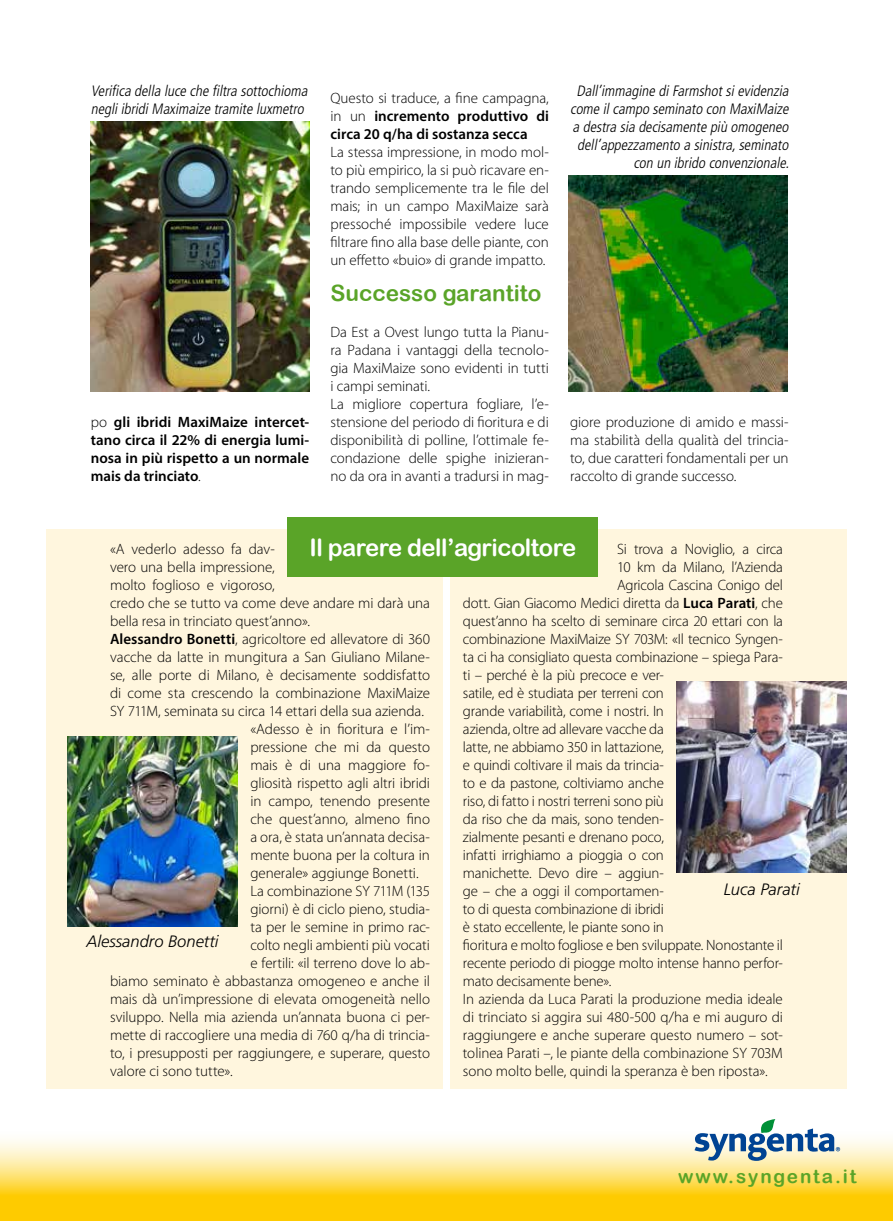
<style>
.page{position:relative;width:893px;height:1221px;background:#fff}
.page>*{position:absolute;margin:0;border:0;box-sizing:border-box;transform-origin:0 0}
.t1{font:24px "Arial Rounded MT Bold";letter-spacing:-.02em;color:#fff}
.t2{font:22.5px "Arial Rounded MT Bold";color:#5aa428}
.t3{font:18.9px "Arial Rounded MT Bold";letter-spacing:.1em;color:#5aa428}
.t4{font:italic 300 16.5px "Frutiger LT Std";color:#000}
.t5{font:300 15px/18px "Myriad Pro";letter-spacing:-.005em;color:#000;text-align:justify}
.t6{font:italic 300 condensed 15px/18px "Frutiger LT Std";color:#000}
.t7{font:600 15px/18px "Myriad Pro";color:#000;text-align:justify}
.s1{font-weight:300}
.s2{font-weight:600}
</style>
<div class="page">
<svg style="left:0;top:1088px;width:893px;height:132px"></svg>
<svg style="left:694px;top:1118px;width:146px;height:42px"></svg>
<div style="left:46px;top:529px;width:397px;height:559px;background:#fff6de"></div>
<div style="left:450px;top:529px;width:397px;height:559px;background:#fff6de"></div>
<div style="left:288px;top:517px;width:310px;height:60px;background:#5aa428"></div>
<img style="left:677px;top:682px;width:170px;height:190px">
<img style="left:68px;top:736px;width:170px;height:190px">
<img style="left:91px;top:121px;width:218px;height:270px">
<img style="left:569px;top:175px;width:218px;height:216px">
<p class="t6" style="left:91px;top:82px;width:221px">Verifica della luce che filtra sottochioma negliibridiMaximaize tramite luxmetro</p>
<p class="t6" style="left:570px;top:82px;width:223px;text-align:right">Dall’immagine diFarmshotsievidenzia come ilcampo seminato con MaxiMaize a destra sia decisamente più omogeneo dell’appezzamento a sinistra,seminato con un ibrido convenzionale.</p>
<p class="t7" style="left:330px;top:89px;width:220px"><span class="s1">Questo si traduce, a fine campagna, in un</span> incremento produttivo di circa 20 q/ha di sostanza secca</p>
<p class="t5" style="left:330px;top:143px;width:220px">La stessa impressione, in modo mol&shy;to più empirico, la si può ricavare en&shy;trando semplicemente tra le file del mais; in un campo MaxiMaize sarà pressoché impossibile vedere luce filtrare fino alla base delle piante, con un effetto «buio» di grande impatto.</p>
<h2 class="t2" style="left:330px;top:280px;width:213px">Successo garantito</h2>
<p class="t5" style="left:330px;top:323px;width:220px;text-align:left">Da Est a Ovest lungo tutta la Pianu&shy;ra Padana i vantaggi della tecnolo&shy;gia MaxiMaize sono evidenti in tutti i campi seminati.<br>La migliore copertura fogliare, l’e&shy;stensione del periodo di fioritura e di disponibilità di polline, l’ottimale fe&shy;condazione delle spighe inizieran&shy;no da ora in avanti a tradursi in mag-</p>
<p class="t5" style="left:570px;top:413px;width:220px">giore produzione di amido e massi&shy;ma stabilità della qualità del trincia&shy;to, due caratteri fondamentali per un raccolto di grande successo.</p>
<p class="t7" style="left:91px;top:413px;width:220px"><span class="s1">po</span> gli ibridi MaxiMaize intercet&shy;tano circa il 22% di energia lumi&shy;nosa in più rispetto a un normale mais da trinciato<span class="s1">.</span></p>
<h1 class="t1" style="left:309px;top:533px;width:268px">Il parere dell’agricoltore</h1>
<p class="t5" style="left:110px;top:540px;width:166px">«A vederlo adesso fa dav-</p>
<p class="t5" style="left:110px;top:558px;width:166px">vero una bella impressione,</p>
<p class="t5" style="left:110px;top:576px;width:166px">molto foglioso e vigoroso,</p>
<p class="t5" style="left:110px;top:594px;width:321px">credo che se tutto va come deve andare mi darà una</p>
<p class="t5" style="left:110px;top:612px;width:202px">bella resa in trinciato quest’anno».</p>
<p class="t5" style="left:110px;top:630px;width:321px"><span class="s2">Alessandro Bonetti</span>, agricoltore ed allevatore di 360</p>
<p class="t5" style="left:110px;top:648px;width:321px">vacche da latte in mungitura a San Giuliano Milane-</p>
<p class="t5" style="left:110px;top:666px;width:321px">se, alle porte di Milano, è decisamente soddisfatto</p>
<p class="t5" style="left:110px;top:684px;width:321px">di come sta crescendo la combinazione MaxiMaize</p>
<p class="t5" style="left:110px;top:702px;width:315px">SY 711M, seminata su circa 14 ettari della sua azienda.</p>
<p class="t5" style="left:250px;top:720px;width:181px">«Adesso è in fioritura e l’im-</p>
<p class="t5" style="left:250px;top:738px;width:181px">pressione che mi da questo</p>
<p class="t5" style="left:250px;top:756px;width:181px">mais è di una maggiore fo-</p>
<p class="t5" style="left:250px;top:774px;width:181px">gliosità rispetto agli altri ibridi</p>
<p class="t5" style="left:250px;top:792px;width:181px">in campo, tenendo presente</p>
<p class="t5" style="left:250px;top:810px;width:181px">che quest’anno, almeno fino</p>
<p class="t5" style="left:250px;top:828px;width:181px">a ora, è stata un’annata decisa-</p>
<p class="t5" style="left:250px;top:846px;width:181px">mente buona per la coltura in</p>
<p class="t5" style="left:250px;top:864px;width:170px">generale» aggiunge Bonetti.</p>
<p class="t5" style="left:250px;top:882px;width:181px">La combinazione SY 711M (135</p>
<p class="t5" style="left:250px;top:900px;width:181px">giorni) è di ciclo pieno, studia-</p>
<p class="t5" style="left:250px;top:918px;width:181px">ta per le semine in primo rac-</p>
<p class="t5" style="left:250px;top:936px;width:181px">colto negli ambienti più vocati</p>
<p class="t5" style="left:250px;top:954px;width:181px">e fertili: «il terreno dove lo ab-</p>
<p class="t5" style="left:110px;top:972px;width:321px">biamo seminato è abbastanza omogeneo e anche il</p>
<p class="t5" style="left:110px;top:990px;width:321px">mais dà un’impressione di elevata omogeneità nello</p>
<p class="t5" style="left:110px;top:1008px;width:321px">sviluppo. Nella mia azienda un’annata buona ci per-</p>
<p class="t5" style="left:110px;top:1026px;width:321px">mette di raccogliere una media di 760 q/ha di trincia-</p>
<p class="t5" style="left:110px;top:1044px;width:321px">to, i presupposti per raggiungere, e superare, questo</p>
<p class="t5" style="left:110px;top:1062px;width:124px">valore ci sono tutte».</p>
<p class="t5" style="left:617px;top:540px;width:167px">Si trova a Noviglio, a circa</p>
<p class="t5" style="left:617px;top:558px;width:167px">10 km da Milano, l’Azienda</p>
<p class="t5" style="left:617px;top:576px;width:167px">Agricola Cascina Conigo del</p>
<p class="t5" style="left:463px;top:594px;width:321px">dott. Gian Giacomo Medici diretta da <span class="s2">Luca Parati</span>, che</p>
<p class="t5" style="left:463px;top:612px;width:321px">quest’anno ha scelto di seminare circa 20 ettari con la</p>
<p class="t5" style="left:463px;top:630px;width:321px">combinazione MaxiMaize SY 703M: «Il tecnico Syngen-</p>
<p class="t5" style="left:463px;top:648px;width:321px">ta ci ha consigliato questa combinazione – spiega Para-</p>
<p class="t5" style="left:463px;top:666px;width:202px">ti – perché è la più precoce e ver-</p>
<p class="t5" style="left:463px;top:684px;width:202px">satile, ed è studiata per terreni con</p>
<p class="t5" style="left:463px;top:702px;width:202px">grande variabilità, come i nostri. In</p>
<p class="t5" style="left:463px;top:720px;width:202px">azienda, oltre ad allevare vacche da</p>
<p class="t5" style="left:463px;top:738px;width:202px">latte, ne abbiamo 350 in lattazione,</p>
<p class="t5" style="left:463px;top:756px;width:202px">e quindi coltivare il mais da trincia-</p>
<p class="t5" style="left:463px;top:774px;width:202px">to e da pastone, coltiviamo anche</p>
<p class="t5" style="left:463px;top:792px;width:202px">riso, di fatto i nostri terreni sono più</p>
<p class="t5" style="left:463px;top:810px;width:202px">da riso che da mais, sono tenden-</p>
<p class="t5" style="left:463px;top:828px;width:202px">zialmente pesanti e drenano poco,</p>
<p class="t5" style="left:463px;top:846px;width:202px">infatti irrighiamo a pioggia o con</p>
<p class="t5" style="left:463px;top:864px;width:202px">manichette. Devo dire – aggiun-</p>
<p class="t5" style="left:463px;top:882px;width:202px">ge – che a oggi il comportamen-</p>
<p class="t5" style="left:463px;top:900px;width:202px">to di questa combinazione di ibridi</p>
<p class="t5" style="left:463px;top:918px;width:202px">è stato eccellente, le piante sono in</p>
<p class="t5" style="left:463px;top:936px;width:321px">fioritura e molto fogliose e ben sviluppate. Nonostante il</p>
<p class="t5" style="left:463px;top:954px;width:321px">recente periodo di piogge molto intense hanno perfor-</p>
<p class="t5" style="left:463px;top:972px;width:150px">mato decisamente bene».</p>
<p class="t5" style="left:463px;top:990px;width:321px">In azienda da Luca Parati la produzione media ideale</p>
<p class="t5" style="left:463px;top:1008px;width:321px">di trinciato si aggira sui 480-500 q/ha e mi auguro di</p>
<p class="t5" style="left:463px;top:1026px;width:321px">raggiungere e anche superare questo numero – sot-</p>
<p class="t5" style="left:463px;top:1044px;width:321px">tolinea Parati –, le piante della combinazione SY 703M</p>
<p class="t5" style="left:463px;top:1062px;width:306px">sono molto belle, quindi la speranza è ben riposta».</p>
<p class="t4" style="left:724px;top:879px;width:78px">Luca Parati</p>
<p class="t4" style="left:87px;top:931px;width:134px">Alessandro Bonetti</p>
<p class="t3" style="left:678px;top:1165px;width:180px">www.syngenta.it</p>
</div>
